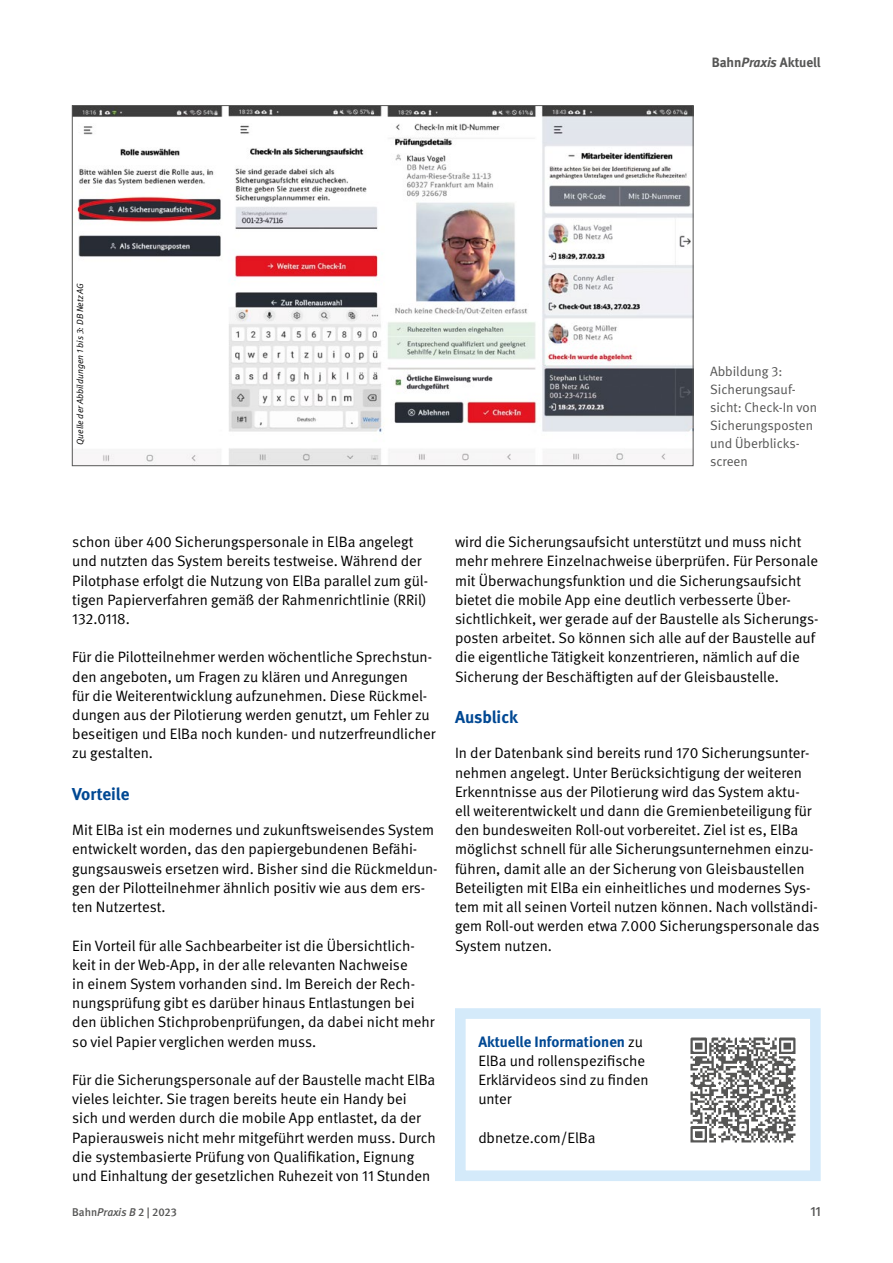
<style>
.page{position:relative;width:893px;height:1263px;background:#fff}
.page>*{position:absolute;margin:0;border:0;box-sizing:border-box;transform-origin:0 0}
.Zwischenüberschrift{font:700 17.25px "DGUV Meta";letter-spacing:-.005em;color:#004893}
.Fließtext_schwarz{font:15px/19.2px "DGUV Meta";color:#000}
.Bildunterschrift{font:13.5px/18px "DGUV Meta";color:#565655}
.Kolumnentitel_re{font:700 13.5px "DGUV Meta";letter-spacing:-.005em;color:#565655}
.t1{font:500 13.5px "DGUV Meta";color:#565655}
.t2{font:500 11.25px "DGUV Meta";letter-spacing:-.005em;color:#565655}
.Bildnachweis_6_7_5{font:italic 9px "DGUV Meta";color:#000}
.s1{font-style:italic}
.s2{font-weight:700;color:#004893}
</style>
<div class="page">
<img style="left:74px;top:107px;width:617px;height:357px">
<div style="left:455px;top:1008px;width:366px;height:173px;border:11px solid #d4eafa"></div>
<img style="left:690px;top:1037px;width:106px;height:106px">
<p class="Kolumnentitel_re" style="left:712px;top:54px;width:110px">Bahn<span class="s1">Praxis</span> Aktuell</p>
<p class="Bildnachweis_6_7_5" style="left:75px;top:445px;width:163px;rotate:-90deg">Quelle der Abbildungen 1 bis 3: DB Netz AG</p>
<p class="Bildunterschrift" style="left:710px;top:362px;width:109px">Abbildung 3:<br>Sicherungsauf&shy;sicht: Check-In von<br>Sicherungsposten und Überblicks&shy;screen</p>
<p class="Fließtext_schwarz" style="left:72px;top:533px;width:357px">schon über 400 Sicherungspersonale in ElBa angelegt und nutzten das System bereits testweise. Während der Pilotphase erfolgt die Nutzung von ElBa parallel zum gül&shy;tigen Papierverfahren gemäß der Rahmenrichtlinie (RRil)<br>132.0118.</p>
<p class="Fließtext_schwarz" style="left:72px;top:648px;width:365px">Für die Pilotteilnehmer werden wöchentliche Sprechstun&shy;den angeboten, um Fragen zu klären und Anregungen<br>für die Weiterentwicklung aufzunehmen. Diese Rückmel&shy;dungen aus der Pilotierung werden genutzt, um Fehler zu beseitigen und ElBa noch kunden- und nutzerfreundlicher zu gestalten.</p>
<p class="Zwischenüberschrift" style="left:72px;top:784px;width:59px">Vorteile</p>
<p class="Fließtext_schwarz" style="left:72px;top:821px;width:367px">Mit ElBa ist ein modernes und zukunftsweisendes System entwickelt worden, das den papiergebundenen Befähi&shy;gungsausweis ersetzen wird. Bisher sind die Rückmeldun&shy;gen der Pilotteilnehmer ähnlich positiv wie aus dem ers&shy;ten Nutzertest.</p>
<p class="Fließtext_schwarz" style="left:72px;top:936px;width:364px">Ein Vorteil für alle Sachbearbeiter ist die Übersichtlich&shy;keit in der Web-App, in der alle relevanten Nachweise<br>in einem System vorhanden sind. Im Bereich der Rech&shy;nungsprüfung gibt es darüber hinaus Entlastungen bei den üblichen Stichprobenprüfungen, da dabei nicht mehr so viel Papier verglichen werden muss.</p>
<p class="Fließtext_schwarz" style="left:72px;top:1070px;width:365px">Für die Sicherungspersonale auf der Baustelle macht ElBa vieles leichter. Sie tragen bereits heute ein Handy bei sich und werden durch die mobile App entlastet, da der Papierausweis nicht mehr mitgeführt werden muss. Durch die systembasierte Prüfung von Qualifikation, Eignung und Einhaltung der gesetzlichen Ruhezeit von 11 Stunden</p>
<p class="Fließtext_schwarz" style="left:455px;top:533px;width:365px">wird die Sicherungsaufsicht unterstützt und muss nicht mehr mehrere Einzelnachweise überprüfen. Für Personale mit Überwachungsfunktion und die Sicherungsaufsicht bietet die mobile App eine deutlich verbesserte Über&shy;sichtlichkeit, wer gerade auf der Baustelle als Sicherungs&shy;posten arbeitet. So können sich alle auf der Baustelle auf die eigentliche Tätigkeit konzentrieren, nämlich auf die Sicherung der Beschäftigten auf der Gleisbaustelle.</p>
<p class="Zwischenüberschrift" style="left:455px;top:707px;width:65px">Ausblick</p>
<p class="Fließtext_schwarz" style="left:455px;top:744px;width:366px">In der Datenbank sind bereits rund 170 Sicherungsunter&shy;nehmen angelegt. Unter Berücksichtigung der weiteren Erkenntnisse aus der Pilotierung wird das System aktu-<br>ell weiterentwickelt und dann die Gremienbeteiligung für den bundesweiten Roll-out vorbereitet. Ziel ist es, ElBa möglichst schnell für alle Sicherungsunternehmen einzu&shy;führen, damit alle an der Sicherung von Gleisbaustellen Beteiligten mit ElBa ein einheitliches und modernes Sys&shy;tem mit all seinen Vorteil nutzen können. Nach vollständi&shy;gem Roll-out werden etwa 7.000 Sicherungspersonale das System nutzen.</p>
<p class="Fließtext_schwarz" style="left:478px;top:1032px;width:172px"><span class="s2">Aktuelle Informationen</span> zu<br>ElBa und rollenspezifische<br>Erklärvideos sind zu finden unter</p>
<p class="Fließtext_schwarz" style="left:478px;top:1128px;width:119px">dbnetze.com/ElBa</p>
<p class="t2" style="left:72px;top:1205px;width:106px">Bahn<span class="s1">Praxis B</span> 2 | 2023</p>
<p class="t1" style="left:810px;top:1203px;width:12px">11</p>
</div>
